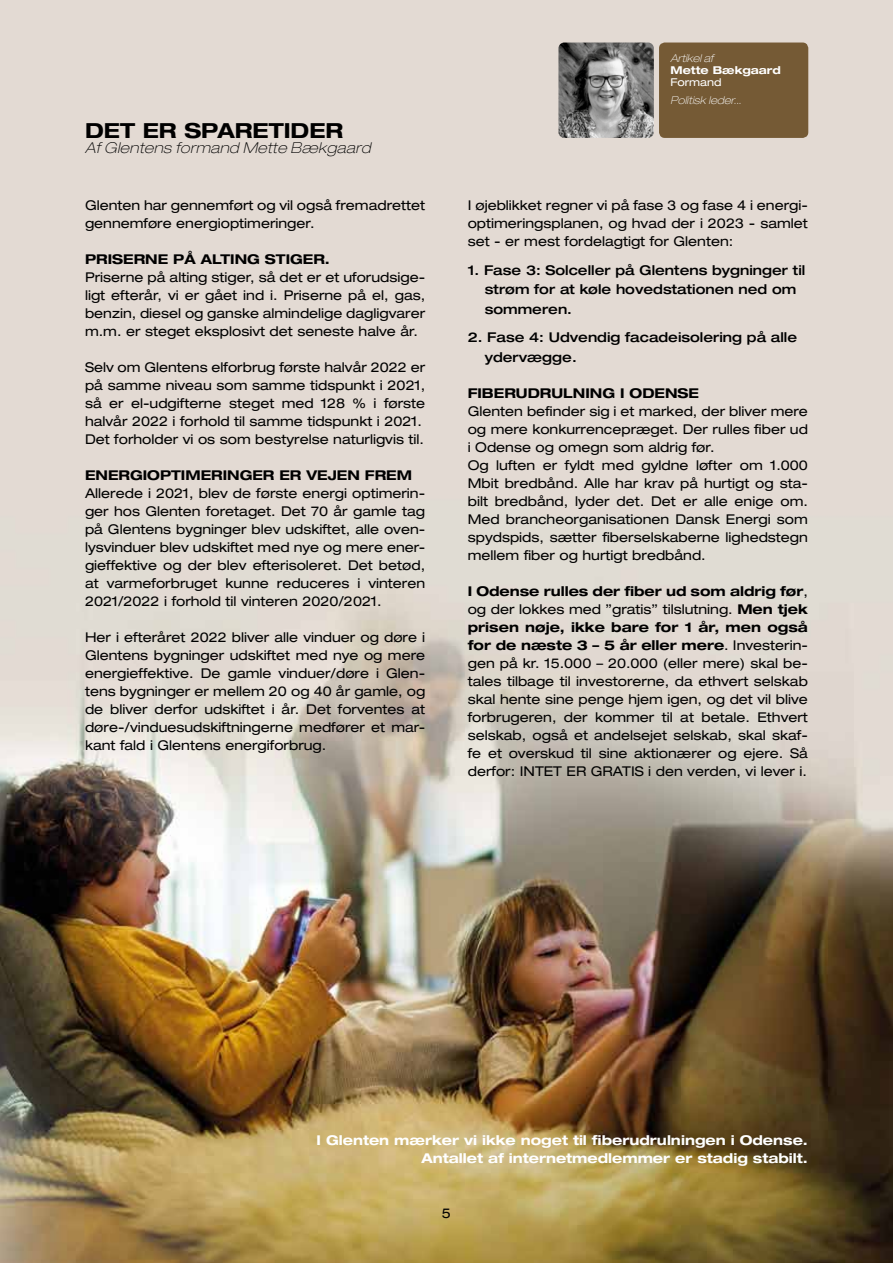
<style>
.page{position:relative;width:893px;height:1263px;background:#fff}
.page>*{position:absolute;margin:0;border:0;box-sizing:border-box;transform-origin:0 0}
.t1{font:700 expanded 20.85px "Helvetica Neue";color:#000}
.t2{font:italic 100 expanded 15px "Helvetica Neue";letter-spacing:.025em;color:#000}
.t3{font:expanded 13.5px/18px "Helvetica Neue";color:#000;text-align:justify}
.t4{font:500 expanded 13.5px/19.5px "Helvetica Neue";color:#000}
.t5{font:700 expanded 13.5px/18px "Helvetica Neue";color:#fff;text-align:right}
.t6{font:700 expanded 13.5px "Helvetica Neue";color:#000}
.t7{font:italic 100 expanded 10.8px "Helvetica Neue";letter-spacing:.01em;color:#fff}
.t8{font:700 expanded 10.8px "Helvetica Neue";color:#fff}
.t9{font:expanded 10.8px "Helvetica Neue";color:#fff}
.s1{font-weight:700}
</style>
<div class="page">
<img style="left:0;top:0;width:893px;height:1263px">
<img style="left:558px;top:43px;width:96px;height:95px">
<div style="left:659px;top:43px;width:149px;height:95px;background:#755a35"></div>
<hr style="left:0;top:713px;width:1px;height:550px;background:#c3b7ab">
<img style="left:0;top:284px;width:1px;height:421px">
<h1 class="t1" style="left:85px;top:117px;width:260px">DET ER SPARETIDER</h1>
<p class="t2" style="left:85px;top:138px;width:287px">Af Glentens formand Mette Bækgaard</p>
<p class="t3" style="left:85px;top:196px;width:342px">Glenten har gennemført og vil også fremadrettet gennemføre energioptimeringer.</p>
<p class="t6" style="left:85px;top:251px;width:246px">PRISERNE PÅ ALTING STIGER.</p>
<p class="t3" style="left:85px;top:268px;width:342px">Priserne på alting stiger, så det er et uforudsige&shy;ligt efterår, vi er gået ind i. Priserne på el, gas, benzin, diesel og ganske almindelige dagligvarer m.m. er steget eksplosivt det seneste halve år.</p>
<p class="t3" style="left:85px;top:358px;width:342px;text-align:left">Selv om Glentens elforbrug første halvår 2022 er på samme niveau som samme tidspunkt i 2021, så er el-udgifterne steget med 128 % i første halvår 2022 i forhold til samme tidspunkt i 2021.<br>Det forholder vi os som bestyrelse naturligvis til.</p>
<p class="t6" style="left:85px;top:467px;width:328px">ENERGIOPTIMERINGER ER VEJEN FREM</p>
<p class="t3" style="left:85px;top:484px;width:342px">Allerede i 2021, blev de første energi optimerin&shy;ger hos Glenten foretaget. Det 70 år gamle tag på Glentens bygninger blev udskiftet, alle oven&shy;lysvinduer blev udskiftet med nye og mere ener&shy;gieffektive og der blev efterisoleret. Det betød, at varmeforbruget kunne reduceres i vinteren 2021/2022 i forhold til vinteren 2020/2021.</p>
<p class="t3" style="left:85px;top:628px;width:342px">Her i efteråret 2022 bliver alle vinduer og døre i Glentens bygninger udskiftet med nye og mere energieffektive. De gamle vinduer/døre i Glen&shy;tens bygninger er mellem 20 og 40 år gamle, og de bliver derfor udskiftet i år. Det forventes at døre-/vinduesudskiftningerne medfører et mar&shy;kant fald i Glentens energiforbrug.</p>
<p class="t7" style="left:670px;top:52px;width:44px">Artikel af</p>
<p class="t8" style="left:670px;top:64px;width:112px">Mette Bækgaard</p>
<p class="t9" style="left:670px;top:76px;width:53px">Formand</p>
<p class="t7" style="left:670px;top:94px;width:72px">Politisk leder...</p>
<p class="t3" style="left:468px;top:196px;width:342px">I øjeblikket regner vi på fase 3 og fase 4 i energi&shy;optimeringsplanen, og hvad der i 2023 - samlet set - er mest fordelagtigt for Glenten:</p>
<p class="t4" style="left:485px;top:260px;width:322px;text-indent:-17px">1. Fase 3: Solceller på Glentens bygninger til strøm for at køle hovedstationen ned om sommeren.</p>
<p class="t4" style="left:485px;top:327px;width:314px;text-indent:-17px">2. Fase 4: Udvendig facadeisolering på alle ydervægge.</p>
<p class="t6" style="left:468px;top:385px;width:233px">FIBERUDRULNING I ODENSE</p>
<p class="t3" style="left:468px;top:402px;width:342px;text-align:left">Glenten befinder sig i et marked, der bliver mere og mere konkurrencepræget. Der rulles fiber ud i Odense og omegn som aldrig før.<br>Og luften er fyldt med gyldne løfter om 1.000<br>Mbit bredbånd. Alle har krav på hurtigt og sta&shy;bilt bredbånd, lyder det. Det er alle enige om.<br>Med brancheorganisationen Dansk Energi som spydspids, sætter fiberselskaberne lighedstegn mellem fiber og hurtigt bredbånd.</p>
<p class="t3" style="left:468px;top:582px;width:342px"><span class="s1">I Odense rulles der fiber ud som aldrig før</span>, og der lokkes med ”gratis” tilslutning. <span class="s1">Men tjek prisen nøje, ikke bare for 1 år, men også for de næste 3 – 5 år eller mere</span>. Investerin&shy;gen på kr. 15.000 – 20.000 (eller mere) skal be&shy;tales tilbage til investorerne, da ethvert selskab skal hente sine penge hjem igen, og det vil blive forbrugeren, der kommer til at betale. Ethvert selskab, også et andelsejet selskab, skal skaf&shy;fe et overskud til sine aktionærer og ejere. Så derfor: INTET ER GRATIS i den verden, vi lever i.</p>
<p class="t5" style="left:317px;top:1131px;width:493px">I Glenten mærker vi ikke noget til fiberudrulningen i Odense.<br>Antallet af internetmedlemmer er stadig stabilt.</p>
<p class="t3" style="left:442px;top:1204px;width:11px">5</p>
</div>
